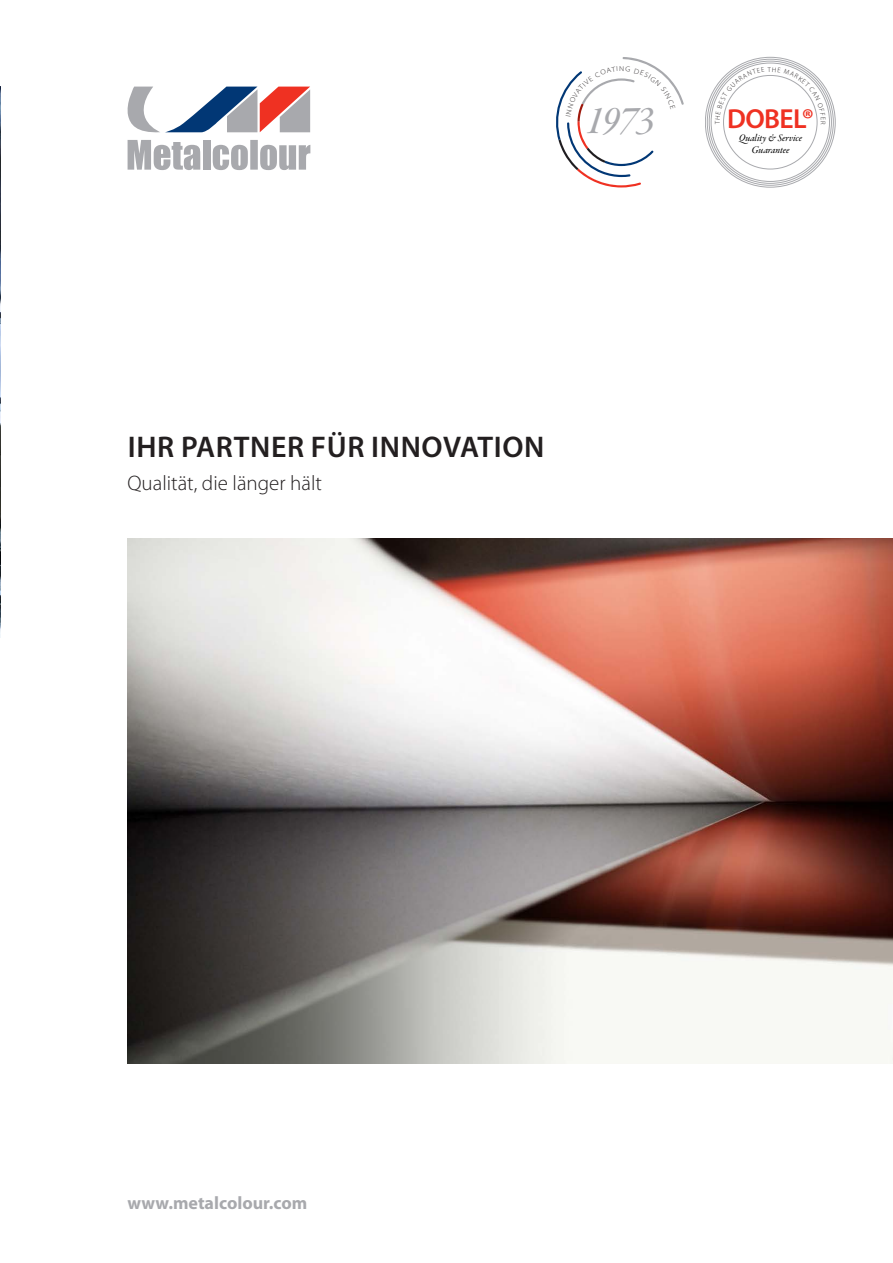
<style>
.page{position:relative;width:893px;height:1263px;background:#fff}
.page>*{position:absolute;margin:0;border:0;box-sizing:border-box;transform-origin:0 0}
.t1{font:39.75px "Garamond Premr Pro Med It Subh";color:#a8a9ad}
.t2{font:600 30px "Myriad Pro";letter-spacing:.02em;color:#231f20}
.t3{font:600 27.6px "Myriad Pro";letter-spacing:-.025em;color:#ef3122}
.t4{font:300 21px "Myriad Pro";color:#231f20}
.t5{font:700 18px "Myriad Pro";color:#a8a9ad}
.t6{font:10.05px/11.4px "Garamond Premr Pro Med It Subh";color:#000;text-align:center}
</style>
<div class="page">
<svg style="left:128px;top:140px;width:72px;height:30px"></svg>
<div style="left:203px;top:140px;width:7px;height:30px;background:#a8a9ad"></div>
<svg style="left:213px;top:140px;width:97px;height:30px"></svg>
<svg style="left:128px;top:87px;width:182px;height:46px"></svg>
<img style="left:128px;top:539px;width:765px;height:524px">
<img style="left:0;top:87px;width:1px;height:551px">
<svg style="left:705px;top:57px;width:131px;height:131px"></svg>
<svg style="left:556px;top:57px;width:128px;height:131px"></svg>
<h1 class="t1" style="left:585px;top:97px;width:71px">1973</h1>
<h3 class="t3" style="left:727px;top:103px;width:88px">DOBEL®</h3>
<p class="t6" style="left:739px;top:133px;width:65px">Quality &amp; Service<br>Guarantee</p>
<h2 class="t2" style="left:128px;top:430px;width:418px">IHR PARTNER FÜR INNOVATION</h2>
<h3 class="t4" style="left:128px;top:471px;width:196px">Qualität, die länger hält</h3>
<h3 class="t5" style="left:128px;top:1193px;width:181px">www.metalcolour.com</h3>
</div>
